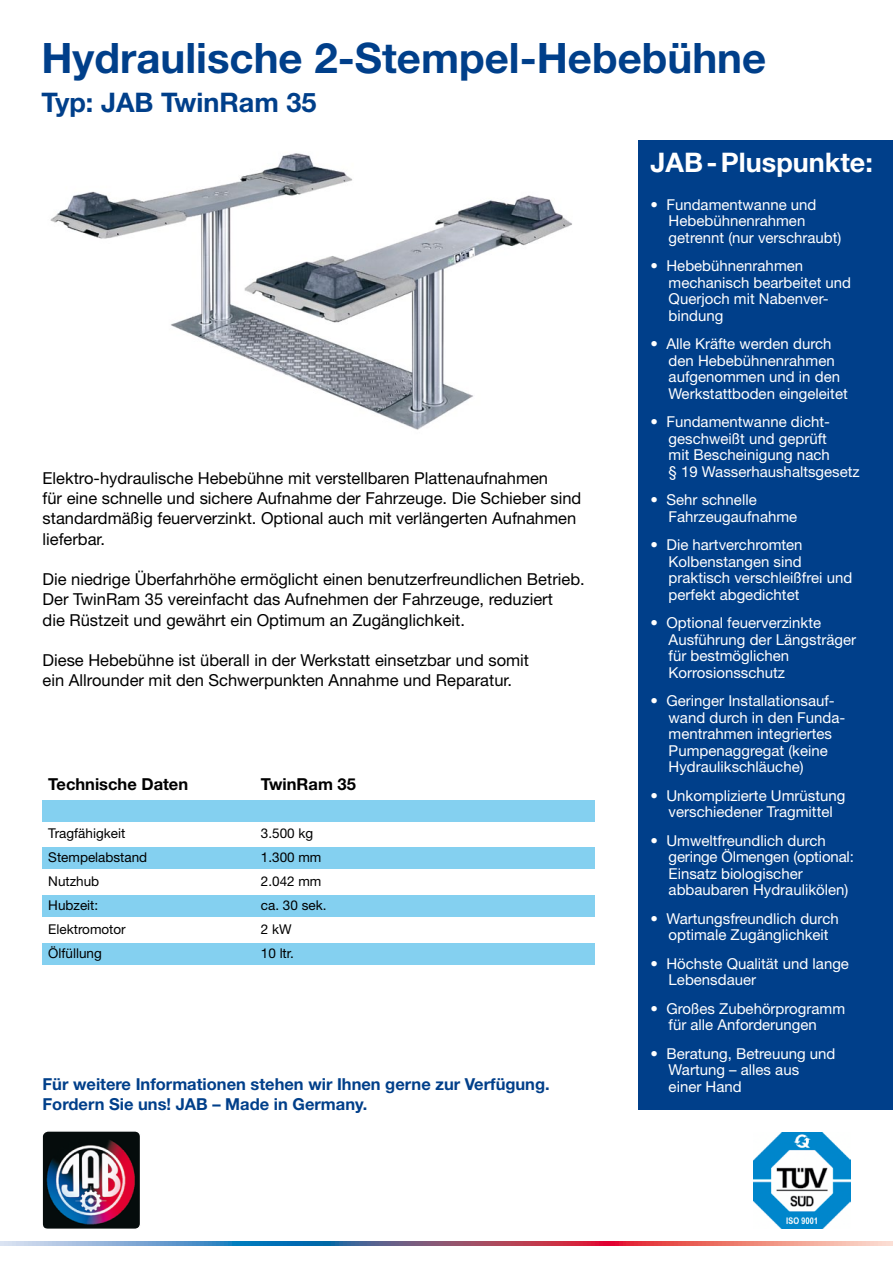
<style>
.page{position:relative;width:893px;height:1263px;background:#fff}
.page>*{position:absolute;margin:0;border:0;box-sizing:border-box;transform-origin:0 0}
.t1{font:700 42px "Helvetica Neue LT Std";color:#003f8a}
.t2{font:700 27px "Helvetica Neue LT Std";color:#003f8a}
.t3{font:700 27px "Helvetica Neue LT Std";color:#fff}
.t4{font:16.5px/20.2px "Helvetica Neue LT Std";color:#000}
.t5{font:700 16.5px/20.2px "Helvetica Neue LT Std";color:#003f8a}
.t6{font:700 16.5px "Helvetica Neue LT Std";color:#000}
.t7{font:15px/16.5px "Helvetica Neue LT Std";color:#fff}
.t8{font:13.5px "Helvetica Neue LT Std";color:#000}
</style>
<div class="page">
<div style="left:638px;top:140px;width:255px;height:970px;background:#003f8a"></div>
<img style="left:43px;top:1132px;width:96px;height:96px">
<div style="left:41px;top:1130px;width:100px;height:100px;border:1px solid #fff;border-radius:6px"></div>
<img style="left:754px;top:1132px;width:96px;height:97px">
<svg style="left:0;top:1242px;width:893px;height:4px;background:#9d7a93"></svg>
<div style="left:43px;top:847px;width:552px;height:21px;background:#84d0f0"></div>
<div style="left:43px;top:895px;width:552px;height:21px;background:#84d0f0"></div>
<div style="left:43px;top:943px;width:552px;height:21px;background:#84d0f0"></div>
<div style="left:43px;top:800px;width:552px;height:21px;background:#84d0f0"></div>
<img style="left:50px;top:153px;width:522px;height:277px">
<h1 class="t1" style="left:41px;top:32px;width:726px">Hydraulische 2-Stempel-Hebebühne</h1>
<h2 class="t2" style="left:41px;top:85px;width:276px">Typ: JAB TwinRam 35</h2>
<p class="t4" style="left:43px;top:468px;width:540px">Elektro-hydraulische Hebebühne mit verstellbaren Plattenaufnahmen<br>für eine schnelle und sichere Aufnahme der Fahrzeuge. Die Schieber sind standardmäßig feuerverzinkt. Optional auch mit verlängerten Aufnahmen lieferbar.</p>
<p class="t4" style="left:43px;top:569px;width:544px">Die niedrige Überfahrhöhe ermöglicht einen benutzerfreundlichen Betrieb.<br>Der TwinRam 35 vereinfacht das Aufnehmen der Fahrzeuge, reduziert<br>die Rüstzeit und gewährt ein Optimum an Zugänglichkeit.</p>
<p class="t4" style="left:43px;top:650px;width:488px">Diese Hebebühne ist überall in der Werkstatt einsetzbar und somit ein Allrounder mit den Schwerpunkten Annahme und Reparatur.</p>
<p class="t6" style="left:48px;top:773px;width:141px">Technische Daten</p>
<p class="t6" style="left:261px;top:773px;width:96px">TwinRam 35</p>
<p class="t8" style="left:48px;top:825px;width:79px">Tragfähigkeit</p>
<p class="t8" style="left:261px;top:825px;width:54px">3.500 kg</p>
<p class="t8" style="left:48px;top:849px;width:101px">Stempelabstand</p>
<p class="t8" style="left:261px;top:849px;width:62px">1.300 mm</p>
<p class="t8" style="left:48px;top:873px;width:53px">Nutzhub</p>
<p class="t8" style="left:261px;top:873px;width:62px">2.042 mm</p>
<p class="t8" style="left:48px;top:897px;width:51px">Hubzeit:</p>
<p class="t8" style="left:261px;top:897px;width:67px">ca. 30 sek.</p>
<p class="t8" style="left:48px;top:921px;width:79px">Elektromotor</p>
<p class="t8" style="left:261px;top:921px;width:32px">2 kW</p>
<p class="t8" style="left:48px;top:945px;width:55px">Ölfüllung</p>
<p class="t8" style="left:261px;top:945px;width:35px">10 ltr.</p>
<p class="t5" style="left:43px;top:1073px;width:509px">Für weitere Informationen stehen wir Ihnen gerne zur Verfügung.<br>Fordern Sie uns! JAB – Made in Germany.</p>
<h2 class="t3" style="left:651px;top:146px;width:224px">JAB-Pluspunkte:</h2>
<p class="t7" style="left:669px;top:196px;width:174px;text-indent:-18px">• Fundamentwanne und<br>Hebebühnenrahmen getrennt (nur verschraubt)</p>
<p class="t7" style="left:669px;top:258px;width:184px;text-indent:-18px">• Hebebühnenrahmen mechanisch bearbeitet und<br>Querjoch mit Nabenver&shy;bindung</p>
<p class="t7" style="left:669px;top:336px;width:181px;text-indent:-18px">• Alle Kräfte werden durch den Hebebühnenrahmen aufgenommen und in den<br>Werkstattboden eingeleitet</p>
<p class="t7" style="left:669px;top:414px;width:193px;text-indent:-18px">• Fundamentwanne dicht&shy;geschweißt und geprüft<br>mit Bescheinigung nach<br>§ 19 Wasserhaushaltsgesetz</p>
<p class="t7" style="left:669px;top:492px;width:130px;text-indent:-18px">• Sehr schnelle<br>Fahrzeugaufnahme</p>
<p class="t7" style="left:669px;top:537px;width:185px;text-indent:-18px">• Die hartverchromten<br>Kolbenstangen sind praktisch verschleißfrei und perfekt abgedichtet</p>
<p class="t7" style="left:669px;top:615px;width:189px;text-indent:-18px">• Optional feuerverzinkte<br>Ausführung der Längsträger für bestmöglichen<br>Korrosionsschutz</p>
<p class="t7" style="left:669px;top:693px;width:178px;text-indent:-18px">• Geringer Installationsauf&shy;wand durch in den Funda&shy;mentrahmen integriertes<br>Pumpenaggregat (keine<br>Hydraulikschläuche)</p>
<p class="t7" style="left:651px;top:787px;width:196px;text-align:center">• Unkomplizierte Umrüstung verschiedener Tragmittel</p>
<p class="t7" style="left:669px;top:832px;width:187px;text-indent:-18px">• Umweltfreundlich durch geringe Ölmengen (optional:<br>Einsatz biologischer abbaubaren Hydraulikölen)</p>
<p class="t7" style="left:651px;top:910px;width:190px;text-align:center">• Wartungsfreundlich durch optimale Zugänglichkeit</p>
<p class="t7" style="left:669px;top:955px;width:182px;text-indent:-18px">• Höchste Qualität und lange<br>Lebensdauer</p>
<p class="t7" style="left:669px;top:1000px;width:178px;text-indent:-18px">• Großes Zubehörprogramm für alle Anforderungen</p>
<p class="t7" style="left:669px;top:1045px;width:168px;text-indent:-18px">• Beratung, Betreuung und<br>Wartung – alles aus einer Hand</p>
</div>
